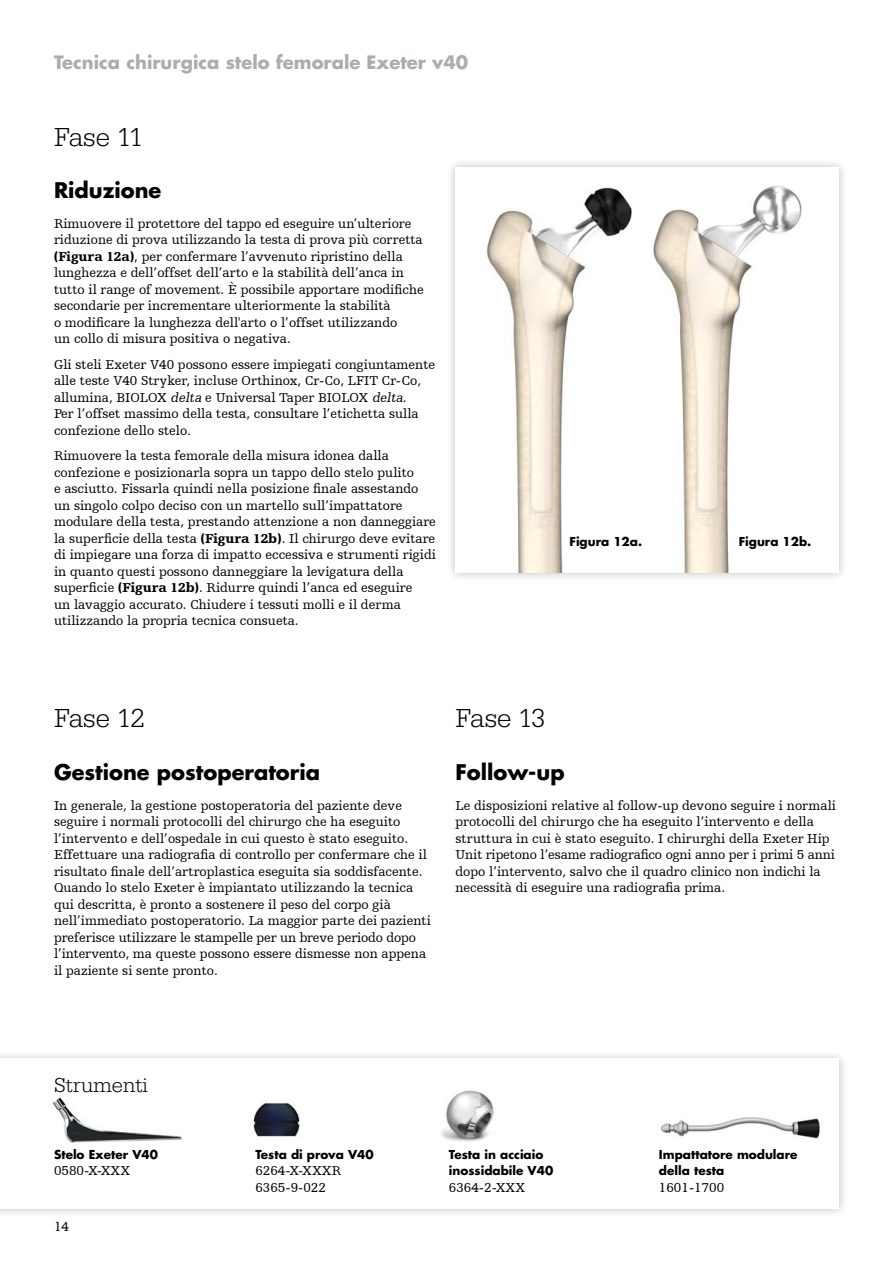
<style>
.page{position:relative;width:893px;height:1263px;background:#fff}
.page>*{position:absolute;margin:0;border:0;box-sizing:border-box;transform-origin:0 0}
.t1{font:300 27px "URW Egyptienne TOT";letter-spacing:-.015em;color:#000}
.t2{font:700 21px "Futura Std";color:#000}
.t3{font:300 21px "URW Egyptienne TOT";color:#000}
.t4{font:700 18px "Futura Std";color:#abaead}
.t5{font:13.5px/16.5px "Humanist Slabserif 712 BT";color:#000}
.t6{font:700 12px/16.5px "Futura Std";color:#000}
.s1{font-weight:900}
.s2{font-style:italic}
</style>
<div class="page">
<div style="left:0;top:1049px;width:849px;height:170px;background:#000;opacity:.25"></div>
<div style="left:0;top:1059px;width:839px;height:150px;background:#fff"></div>
<div style="left:446px;top:158px;width:403px;height:424px;background:#000;opacity:.25"></div>
<svg style="left:455px;top:168px;width:384px;height:405px"></svg>
<img style="left:660px;top:1117px;width:160px;height:22px">
<h3 class="t4" style="left:54px;top:50px;width:416px">Tecnica chirurgica stelo femorale Exeter v40</h3>
<h1 class="t1" style="left:54px;top:121px;width:91px">Fase 11</h1>
<h2 class="t2" style="left:54px;top:176px;width:109px">Riduzione</h2>
<p class="t5" style="left:54px;top:215px;width:371px">Rimuovere il protettore del tappo ed eseguire un’ulteriore riduzione di prova utilizzando la testa di prova più corretta <span class="s1">(Figura 12a)</span>, per confermare l’avvenuto ripristino della lunghezza e dell’offset dell’arto e la stabilità dell’anca in tutto il range of movement. È possibile apportare modifiche secondarie per incrementare ulteriormente la stabilità<br>o modificare la lunghezza dell'arto o l’offset utilizzando<br>un collo di misura positiva o negativa.</p>
<p class="t5" style="left:54px;top:356px;width:383px">Gli steli Exeter V40 possono essere impiegati congiuntamente alle teste V40 Stryker, incluse Orthinox, Cr-Co, LFIT Cr-Co, allumina, BIOLOX <span class="s2">delta</span> e Universal Taper BIOLOX <span class="s2">delta</span>.<br>Per l’offset massimo della testa, consultare l’etichetta sulla confezione dello stelo.</p>
<p class="t5" style="left:54px;top:447px;width:383px">Rimuovere la testa femorale della misura idonea dalla confezione e posizionarla sopra un tappo dello stelo pulito<br>e asciutto. Fissarla quindi nella posizione finale assestando un singolo colpo deciso con un martello sull’impattatore modulare della testa, prestando attenzione a non danneggiare la superficie della testa <span class="s1">(Figura 12b)</span>. Il chirurgo deve evitare di impiegare una forza di impatto eccessiva e strumenti rigidi in quanto questi possono danneggiare la levigatura della superficie <span class="s1">(Figura 12b)</span>. Ridurre quindi l’anca ed eseguire<br>un lavaggio accurato. Chiudere i tessuti molli e il derma utilizzando la propria tecnica consueta.</p>
<p class="t6" style="left:569px;top:534px;width:74px">Figura 12a.</p>
<p class="t6" style="left:739px;top:534px;width:74px">Figura 12b.</p>
<h1 class="t1" style="left:54px;top:703px;width:92px">Fase 12</h1>
<h2 class="t2" style="left:54px;top:758px;width:268px">Gestione postoperatoria</h2>
<p class="t5" style="left:54px;top:797px;width:378px">In generale, la gestione postoperatoria del paziente deve seguire i normali protocolli del chirurgo che ha eseguito l’intervento e dell’ospedale in cui questo è stato eseguito.<br>Effettuare una radiografia di controllo per confermare che il risultato finale dell’artroplastica eseguita sia soddisfacente.<br>Quando lo stelo Exeter è impiantato utilizzando la tecnica qui descritta, è pronto a sostenere il peso del corpo già nell’immediato postoperatorio. La maggior parte dei pazienti preferisce utilizzare le stampelle per un breve periodo dopo l’intervento, ma queste possono essere dismesse non appena il paziente si sente pronto.</p>
<h1 class="t1" style="left:455px;top:703px;width:91px">Fase 13</h1>
<h2 class="t2" style="left:455px;top:758px;width:111px">Follow-up</h2>
<p class="t5" style="left:455px;top:797px;width:382px">Le disposizioni relative al follow-up devono seguire i normali protocolli del chirurgo che ha eseguito l’intervento e della struttura in cui è stato eseguito. I chirurghi della Exeter Hip Unit ripetono l’esame radiografico ogni anno per i primi 5 anni dopo l’intervento, salvo che il quadro clinico non indichi la necessità di eseguire una radiografia prima.</p>
<h2 class="t3" style="left:54px;top:1073px;width:95px">Strumenti</h2>
<p class="t6" style="left:54px;top:1146px;width:105px">Stelo Exeter V40</p>
<p class="t5" style="left:54px;top:1162px;width:78px">0580-X-XXX</p>
<p class="t5" style="left:54px;top:1218px;width:17px">14</p>
<p class="t6" style="left:255px;top:1146px;width:120px">Testa di prova V40</p>
<p class="t5" style="left:255px;top:1162px;width:87px">6264-X-XXXR<br>6365-9-022</p>
<p class="t6" style="left:449px;top:1146px;width:106px">Testa in acciaio inossidabile V40</p>
<p class="t5" style="left:449px;top:1179px;width:78px">6364-2-XXX</p>
<p class="t6" style="left:659px;top:1146px;width:140px">Impattatore modulare della testa</p>
<p class="t5" style="left:659px;top:1179px;width:67px">1601-1700</p>
</div>
